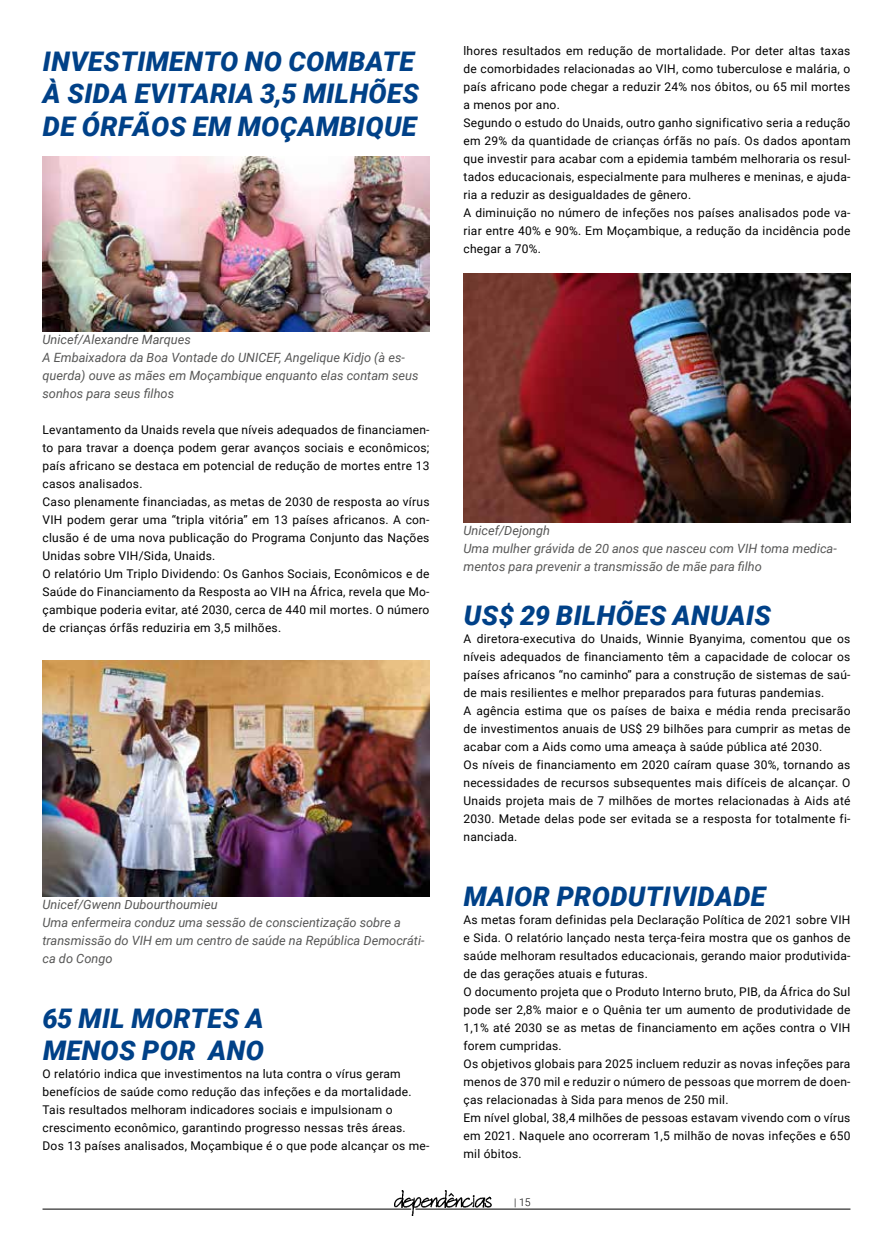
<style>
.page{position:relative;width:893px;height:1251px;background:#fff}
.page>*{position:absolute;margin:0;border:0;box-sizing:border-box;transform-origin:0 0}
.t1{font:italic 900 27px/32.4px "Roboto";letter-spacing:.015em;color:#004188}
.t2{font:italic 12.75px/18px "Roboto";color:#565655}
.t3{font:12px/18px "Roboto";letter-spacing:.02em;color:#000}
.t4{font:300 10.5px "Roboto";color:#000}
</style>
<div class="page">
<img style="left:387px;top:1190px;width:110px;height:25px">
<hr style="left:43px;top:1208px;width:368px;height:1px;background:#000">
<hr style="left:415px;top:1208px;width:435px;height:1px;background:#000">
<img style="left:43px;top:157px;width:386px;height:175px">
<img style="left:43px;top:660px;width:386px;height:235px">
<svg style="left:463px;top:522px;width:387px;height:1px"></svg>
<img style="left:463px;top:274px;width:387px;height:248px">
<h1 class="t1" style="left:43px;top:44px;width:377px">INVESTIMENTO NO COMBATE<br>À SIDA EVITARIA 3,5 MILHÕES<br>DE ÓRFÃOS EM MOÇAMBIQUE</h1>
<p class="t2" style="left:43px;top:330px;width:378px">Unicef/Alexandre Marques<br>A Embaixadora da Boa Vontade do UNICEF, Angelique Kidjo (à es&shy;querda) ouve as mães em Moçambique enquanto elas contam seus sonhos para seus filhos</p>
<p class="t3" style="left:43px;top:420px;width:388px">Levantamento da Unaids revela que níveis adequados de financiamen&shy;to para travar a doença podem gerar avanços sociais e econômicos; país africano se destaca em potencial de redução de mortes entre 13 casos analisados.<br>Caso plenamente financiadas, as metas de 2030 de resposta ao vírus VIH podem gerar uma “tripla vitória” em 13 países africanos. A con&shy;clusão é de uma nova publicação do Programa Conjunto das Nações Unidas sobre VIH/Sida, Unaids.<br>O relatório Um Triplo Dividendo: Os Ganhos Sociais, Econômicos e de Saúde do Financiamento da Resposta ao VIH na África, revela que Mo&shy;çambique poderia evitar, até 2030, cerca de 440 mil mortes. O número de crianças órfãs reduziria em 3,5 milhões.</p>
<p class="t2" style="left:43px;top:894px;width:383px">Unicef/Gwenn Dubourthoumieu<br>Uma enfermeira conduz uma sessão de conscientização sobre a transmissão do VIH em um centro de saúde na República Democráti&shy;ca do Congo</p>
<h1 class="t1" style="left:43px;top:1000px;width:223px">65 MIL MORTES A<br>MENOS POR ANO</h1>
<p class="t3" style="left:43px;top:1064px;width:388px">O relatório indica que investimentos na luta contra o vírus geram benefícios de saúde como redução das infeções e da mortalidade.<br>Tais resultados melhoram indicadores sociais e impulsionam o crescimento econômico, garantindo progresso nessas três áreas.<br>Dos 13 países analisados, Moçambique é o que pode alcançar os me-</p>
<p class="t3" style="left:463px;top:41px;width:388px">lhores resultados em redução de mortalidade. Por deter altas taxas de comorbidades relacionadas ao VIH, como tuberculose e malária, o país africano pode chegar a reduzir 24% nos óbitos, ou 65 mil mortes a menos por ano.<br>Segundo o estudo do Unaids, outro ganho significativo seria a redução em 29% da quantidade de crianças órfãs no país. Os dados apontam que investir para acabar com a epidemia também melhoraria os resul&shy;tados educacionais, especialmente para mulheres e meninas, e ajuda&shy;ria a reduzir as desigualdades de gênero.<br>A diminuição no número de infeções nos países analisados pode va&shy;riar entre 40% e 90%. Em Moçambique, a redução da incidência pode chegar a 70%.</p>
<p class="t2" style="left:463px;top:521px;width:375px">Unicef/Dejongh<br>Uma mulher grávida de 20 anos que nasceu com VIH toma medica&shy;mentos para prevenir a transmissão de mãe para filho</p>
<h1 class="t1" style="left:464px;top:598px;width:309px">US$ 29 BILHÕES ANUAIS</h1>
<p class="t3" style="left:463px;top:629px;width:388px">A diretora-executiva do Unaids, Winnie Byanyima, comentou que os níveis adequados de financiamento têm a capacidade de colocar os países africanos “no caminho” para a construção de sistemas de saú&shy;de mais resilientes e melhor preparados para futuras pandemias.<br>A agência estima que os países de baixa e média renda precisarão de investimentos anuais de US$ 29 bilhões para cumprir as metas de acabar com a Aids como uma ameaça à saúde pública até 2030.<br>Os níveis de financiamento em 2020 caíram quase 30%, tornando as necessidades de recursos subsequentes mais difíceis de alcançar. O Unaids projeta mais de 7 milhões de mortes relacionadas à Aids até 2030. Metade delas pode ser evitada se a resposta for totalmente fi&shy;nanciada.</p>
<h1 class="t1" style="left:464px;top:879px;width:303px">MAIOR PRODUTIVIDADE</h1>
<p class="t3" style="left:463px;top:910px;width:388px">As metas foram definidas pela Declaração Política de 2021 sobre VIH e Sida. O relatório lançado nesta terça-feira mostra que os ganhos de saúde melhoram resultados educacionais, gerando maior produtivida&shy;de das gerações atuais e futuras.<br>O documento projeta que o Produto Interno bruto, PIB, da África do Sul pode ser 2,8% maior e o Quênia ter um aumento de produtividade de 1,1% até 2030 se as metas de financiamento em ações contra o VIH forem cumpridas.<br>Os objetivos globais para 2025 incluem reduzir as novas infeções para menos de 370 mil e reduzir o número de pessoas que morrem de doen&shy;ças relacionadas à Sida para menos de 250 mil.<br>Em nível global, 38,4 milhões de pessoas estavam vivendo com o vírus em 2021. Naquele ano ocorreram 1,5 milhão de novas infeções e 650 mil óbitos.</p>
<p class="t4" style="left:514px;top:1194px;width:18px">| 15</p>
</div>
